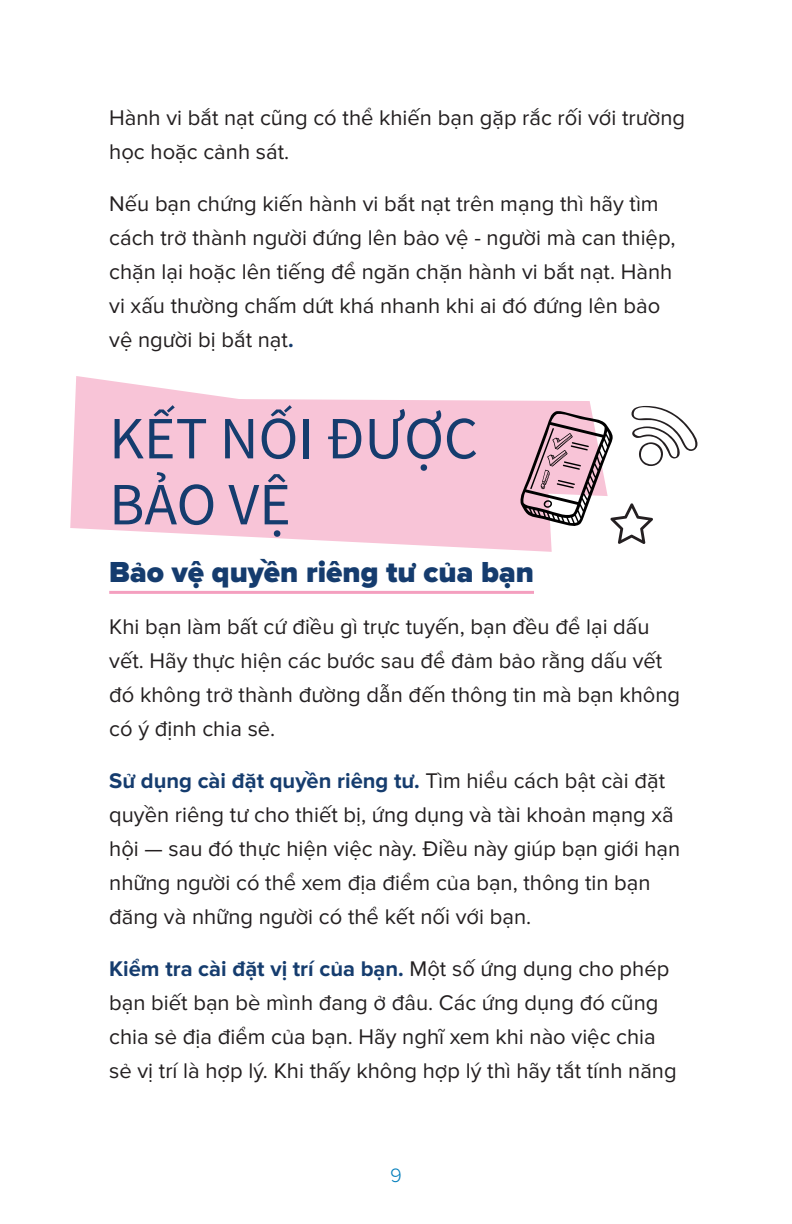
<style>
.page{position:relative;width:792px;height:1224px;background:#fff}
.page>*{position:absolute;margin:0;border:0;box-sizing:border-box;transform-origin:0 0}
.t1{font:60px/66px "Source Sans Variable";color:#153c6e}
.H2_-_Pink{font:900 30px "Proxima Nova";color:#153c6e}
.t2{font:22px/34px "Proxima Nova";color:#231f20}
.t3{font:300 20px "Proxima Nova";color:#007dbb}
.s1{font-weight:700;color:#153c6e}
</style>
<div class="page">
<svg style="left:70px;top:376px;width:482px;height:176px;fill:#f8c4d7"></svg>
<div style="left:108px;top:398px;width:483px;height:98px;background:#f8c4d7"></div>
<svg style="left:519px;top:406px;width:179px;height:138px"></svg>
<hr style="left:109px;top:591px;width:425px;height:3px;background:#f49fbf">
<p class="t2" style="left:109px;top:101px;width:578px">Hành vi bắt nạt cũng có thể khiến bạn gặp rắc rối với trường học hoặc cảnh sát.</p>
<p class="t2" style="left:109px;top:187px;width:568px">Nếu bạn chứng kiến hành vi bắt nạt trên mạng thì hãy tìm cách trở thành người đứng lên bảo vệ - người mà can thiệp, chặn lại hoặc lên tiếng để ngăn chặn hành vi bắt nạt. Hành vi xấu thường chấm dứt khá nhanh khi ai đó đứng lên bảo vệ người bị bắt nạt<span class="s1">.</span></p>
<h1 class="t1" style="left:109px;top:406px;width:370px">KẾT NỐI ĐƯỢC<br>BẢO VỆ</h1>
<p class="H2_-_Pink" style="left:109px;top:555px;width:426px">Bảo vệ quyền riêng tư của bạn</p>
<p class="t2" style="left:109px;top:610px;width:573px">Khi bạn làm bất cứ điều gì trực tuyến, bạn đều để lại dấu vết. Hãy thực hiện các bước sau để đảm bảo rằng dấu vết đó không trở thành đường dẫn đến thông tin mà bạn không có ý định chia sẻ.</p>
<p class="t2" style="left:109px;top:764px;width:573px"><span class="s1">Sử dụng cài đặt quyền riêng tư.</span> Tìm hiểu cách bật cài đặt quyền riêng tư cho thiết bị, ứng dụng và tài khoản mạng xã hội — sau đó thực hiện việc này. Điều này giúp bạn giới hạn những người có thể xem địa điểm của bạn, thông tin bạn đăng và những người có thể kết nối với bạn.</p>
<p class="t2" style="left:109px;top:952px;width:569px"><span class="s1">Kiểm tra cài đặt vị trí của bạn.</span> Một số ứng dụng cho phép bạn biết bạn bè mình đang ở đâu. Các ứng dụng đó cũng chia sẻ địa điểm của bạn. Hãy nghĩ xem khi nào việc chia sẻ vị trí là hợp lý. Khi thấy không hợp lý thì hãy tắt tính năng</p>
<p class="t3" style="left:390px;top:1164px;width:13px">9</p>
</div>
